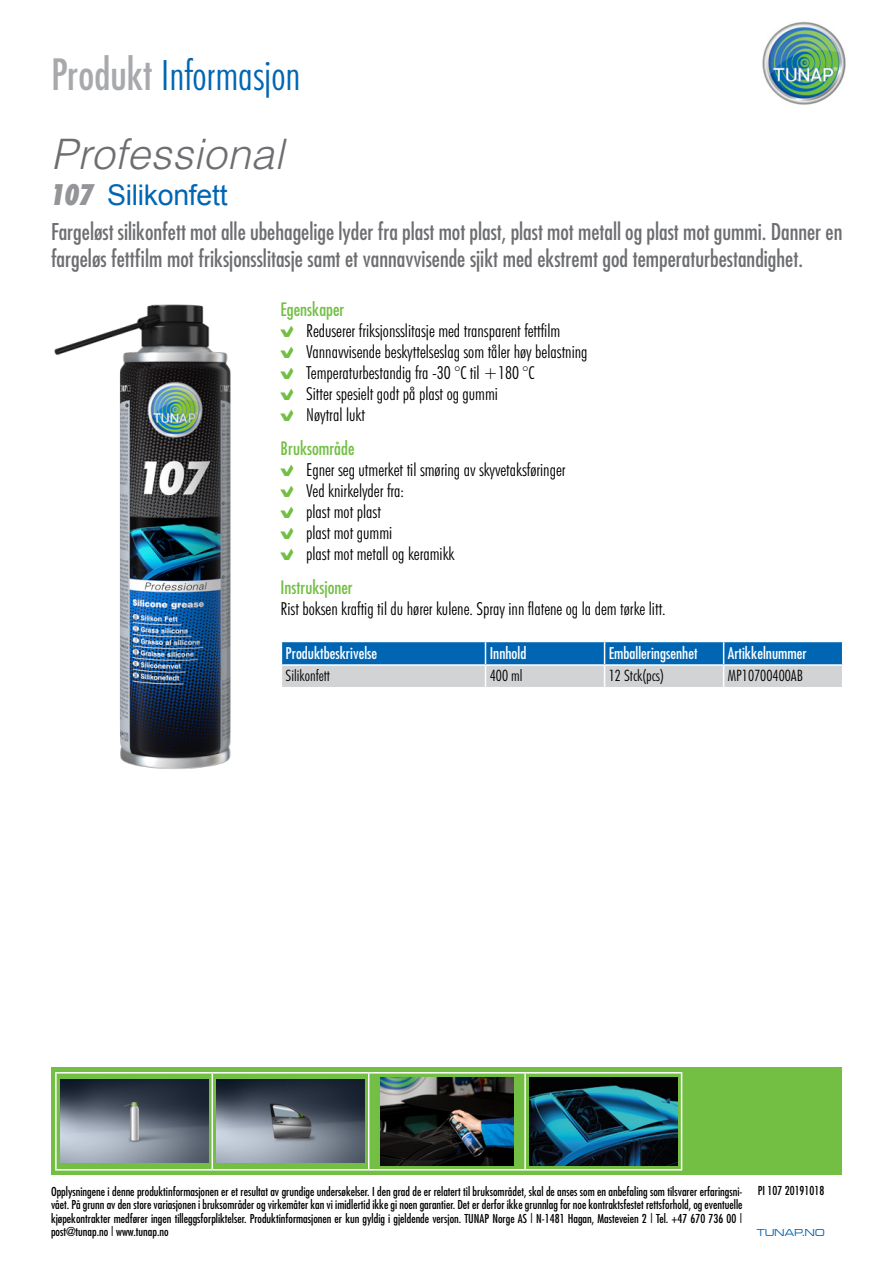
<style>
.page{position:relative;width:893px;height:1263px;background:#fff}
.page>*{position:absolute;margin:0;border:0;box-sizing:border-box;transform-origin:0 0}
.t1{font:300 condensed 42px "Futura BT";color:#0066b3}
.t2{font:italic 300 42px "Helvetica";letter-spacing:.01em;color:#6d6e71}
.t3{font:28.5px "Arial";letter-spacing:-.01em;color:#0066b3}
.t4{font:condensed 22.5px/27px "Futura";color:#6d6e71}
.t5{font:300 condensed 18px/21px "Futura BT";color:#000}
.t6{font:condensed 18px "Futura";color:#72bf44}
.t7{font:condensed 15.75px "Futura";color:#fff}
.t8{font:300 condensed 15.75px "Futura BT";color:#000}
.t9{font:condensed 12px/13.5px "Futura";color:#000;text-align:justify}
.t10{font:10.5px "Microgramma D Medi Exte";letter-spacing:.035em;color:#0066b3}
.s1{font-family:"Futura";font-weight:400;color:#a7a9ac}
.s2{font-family:"Futura BT";font-weight:900;font-style:italic;font-stretch:condensed;font-size:29.25px;color:#939598}
.s3{font-family:"Wuerth Num";font-weight:400;font-stretch:normal;color:#72bf44}
</style>
<div class="page">
<img style="left:762px;top:21px;width:84px;height:84px">
<div style="left:51px;top:1068px;width:790px;height:107px;background:#72bf44"></div>
<hr style="left:55px;top:1072px;width:157px;height:1px;background:#fff">
<hr style="left:55px;top:1073px;width:2px;height:96px;background:#fff">
<hr style="left:55px;top:1169px;width:157px;height:1px;background:#fff">
<hr style="left:212px;top:1072px;width:157px;height:1px;background:#fff">
<hr style="left:212px;top:1073px;width:1px;height:96px;background:#fff">
<hr style="left:212px;top:1169px;width:157px;height:1px;background:#fff">
<hr style="left:369px;top:1072px;width:156px;height:1px;background:#fff">
<hr style="left:368px;top:1073px;width:1px;height:96px;background:#fff">
<hr style="left:369px;top:1169px;width:156px;height:1px;background:#fff">
<hr style="left:525px;top:1072px;width:157px;height:1px;background:#fff">
<hr style="left:524px;top:1073px;width:2px;height:96px;background:#fff">
<hr style="left:681px;top:1073px;width:1px;height:96px;background:#fff">
<hr style="left:525px;top:1169px;width:157px;height:1px;background:#fff">
<img style="left:60px;top:1080px;width:148px;height:83px">
<img style="left:217px;top:1080px;width:147px;height:83px">
<img style="left:381px;top:1077px;width:132px;height:88px">
<img style="left:529px;top:1077px;width:148px;height:88px">
<img style="left:54px;top:304px;width:177px;height:465px">
<svg style="left:281px;top:641px;width:562px;height:46px;background:#71a2c7"></svg>
<h1 class="t1" style="left:51px;top:49px;width:251px"><span class="s1">Produkt</span> Informasjon</h1>
<h1 class="t2" style="left:51px;top:128px;width:234px">Professional</h1>
<h2 class="t3" style="left:51px;top:175px;width:178px"><span class="s2">107</span> Silikonfett</h2>
<h3 class="t4" style="left:51px;top:218px;width:793px">Fargeløst silikonfett mot alle ubehagelige lyder fra plast mot plast, plast mot metall og plast mot gummi. Danner en fargeløs fettfilm mot friksjonsslitasje samt et vannavvisende sjikt med ekstremt god temperaturbestandighet.</h3>
<h3 class="t6" style="left:281px;top:298px;width:65px">Egenskaper</h3>
<h3 class="t5" style="left:281px;top:320px;width:308px"><span class="s3">B</span> Reduserer friksjonsslitasje med transparent fettfilm<br><span class="s3">B</span> Vannavvisende beskyttelseslag som tåler høy belastning <span class="s3">B</span> Temperaturbestandig fra -30 °C til +180 °C<br><span class="s3">B</span> Sitter spesielt godt på plast og gummi<br><span class="s3">B</span> Nøytral lukt</h3>
<h3 class="t6" style="left:281px;top:437px;width:75px">Bruksområde</h3>
<h3 class="t5" style="left:281px;top:459px;width:286px"><span class="s3">B</span> Egner seg utmerket til smøring av skyvetaksføringer<br><span class="s3">B</span> Ved knirkelyder fra:<br><span class="s3">B</span> plast mot plast<br><span class="s3">B</span> plast mot gummi<br><span class="s3">B</span> plast mot metall og keramikk</h3>
<h3 class="t6" style="left:281px;top:576px;width:74px">Instruksjoner</h3>
<h3 class="t5" style="left:281px;top:598px;width:387px">Rist boksen kraftig til du hører kulene. Spray inn flatene og la dem tørke litt.</h3>
<h3 class="t7" style="left:286px;top:643px;width:93px">Produktbeskrivelse</h3>
<h3 class="t7" style="left:490px;top:643px;width:38px">Innhold</h3>
<h3 class="t7" style="left:609px;top:643px;width:90px">Emballeringsenhet</h3>
<h3 class="t7" style="left:728px;top:643px;width:80px">Artikkelnummer</h3>
<h3 class="t8" style="left:286px;top:666px;width:46px">Silikonfett</h3>
<h3 class="t8" style="left:490px;top:666px;width:34px">400 ml</h3>
<h3 class="t8" style="left:609px;top:666px;width:57px">12 Stck(pcs)</h3>
<h3 class="t8" style="left:728px;top:666px;width:77px">MP10700400AB</h3>
<p class="t9" style="left:51px;top:1184px;width:693px">Opplysningene i denne produktinformasjonen er et resultat av grundige undersøkelser. I den grad de er relatert til bruksområdet, skal de anses som en anbefaling som tilsvarer erfaringsni&shy;vået. På grunn av den store variasjonen i bruksområder og virkemåter kan vi imidlertid ikke gi noen garantier. Det er derfor ikke grunnlag for noe kontraktsfestet rettsforhold, og eventuelle kjøpekontrakter medfører ingen tilleggsforpliktelser. Produktinformasjonen er kun gyldig i gjeldende versjon. TUNAP Norge AS | N-1481 Hagan, Masteveien 2 | Tel. +47 670 736 00 | post@tunap.no | www.tunap.no</p>
<p class="t9" style="left:758px;top:1183px;width:68px">PI 107 20191018</p>
<p class="t10" style="left:757px;top:1226px;width:69px">TUNAP.NO</p>
</div>
